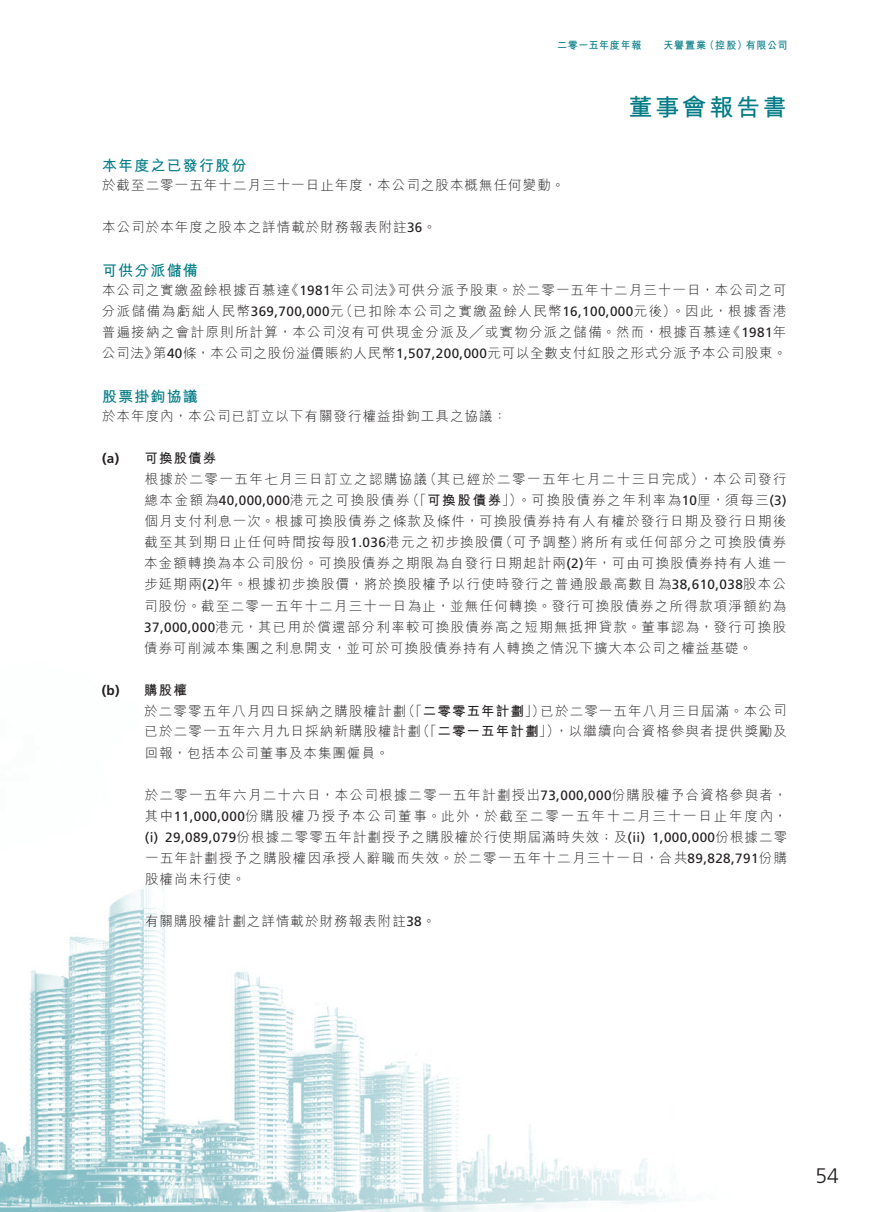
<style>
.page{position:relative;width:893px;height:1212px;background:#fff}
.page>*{position:absolute;margin:0;border:0;box-sizing:border-box;transform-origin:0 0}
.t1{font:700 24px "M Hei HK";letter-spacing:.11em;color:#007b85}
.t2{font:300 21px "Frutiger LT Std";color:#231f20}
.t3{font:700 15px "M Hei HK";letter-spacing:.08em;color:#007b85}
.t4{font:300 13.5px/21px "M Hei HK";letter-spacing:.09em;color:#231f20}
.t5{font:300 13.5px/21px "M Hei HK";letter-spacing:.11em;color:#231f20}
.t6{font:700 13.5px "M Hei HK";letter-spacing:.08em;color:#231f20}
.t7{font:13.5px "Frutiger LT Std";letter-spacing:.03em;color:#231f20}
.t8{font:300 13.5px "M Hei HK";letter-spacing:.12em;color:#231f20}
.t9{font:700 13.5px "Frutiger LT Std";color:#231f20}
.t10{font:700 10.5px "M Hei HK";letter-spacing:.08em;color:#007b85;scale:.95 1}
.s1{font-family:"Frutiger LT Std";font-weight:400}
.s2{font-family:"M Hei HK";font-weight:300}
.s3{font-weight:700}
.s4{font-weight:300}
</style>
<div class="page">
<img style="left:0;top:883px;width:679px;height:329px">
<p class="t10" style="left:557px;top:37px;width:90px">二零一五年度年報</p>
<p class="t10" style="left:705px;top:37px;width:89px">（控股）有限公司</p>
<p class="t10" style="left:663px;top:37px;width:47px">天譽置業</p>
<h1 class="t1" style="left:628px;top:90px;width:160px">董事會報告書</h1>
<p class="t3" style="left:102px;top:154px;width:146px">本年度之已發行股份</p>
<p class="t4" style="left:102px;top:174px;width:464px">於截至二零一五年十二月三十一日止年度，本公司之股本概無任何變動。</p>
<p class="t4" style="left:102px;top:216px;width:336px">本公司於本年度之股本之詳情載於財務報表附註<span class="s1">36</span>。</p>
<p class="t3" style="left:102px;top:259px;width:97px">可供分派儲備</p>
<p class="t4" style="left:397px;top:279px;width:391px">可供分派予股東。於二零一五年十二月三十一日，本公司之可</p>
<p class="t4" style="left:102px;top:279px;width:190px">本公司之實繳盈餘根據百慕達</p>
<p class="t4" style="left:286px;top:279px;width:118px">《<span class="s1">1981</span>年公司法》</p>
<p class="t5" style="left:340px;top:300px;width:448px">（已扣除本公司之實繳盈餘人民幣<span class="s1">16,100,000</span>元後）。因此，根據香港</p>
<p class="t5" style="left:102px;top:300px;width:243px">分派儲備為虧絀人民幣<span class="s1">369,700,000</span>元</p>
<p class="t4" style="left:153px;top:321px;width:635px;text-indent:-51px">普遍接納之會計原則所計算，本公司沒有可供現金分派及╱或實物分派之儲備。然而，根據百慕達<br>第<span class="s1">40</span>條，本公司之股份溢價賬約人民幣<span class="s1">1,507,200,000</span>元可以全數支付紅股之形式分派予本公司股東。</p>
<p class="t7" style="left:727px;top:325px;width:61px"><span class="s2">《</span>1981<span class="s2">年</span></p>
<p class="t4" style="left:102px;top:342px;width:57px">公司法》</p>
<p class="t3" style="left:102px;top:385px;width:97px">股票掛鉤協議</p>
<p class="t4" style="left:102px;top:405px;width:406px">於本年度內，本公司已訂立以下有關發行權益掛鉤工具之協議：</p>
<p class="t6" style="left:145px;top:449px;width:73px">可換股債券</p>
<p class="t9" style="left:102px;top:451px;width:19px">)a(</p>
<p class="t9" style="left:102px;top:682px;width:19px">b( )</p>
<p class="t5" style="left:423px;top:468px;width:282px">（其已經於二零一五年七月二十三日完成）</p>
<p class="t5" style="left:406px;top:468px;width:382px;text-indent:-261px">根據於二零一五年七月三日訂立之認購協議<br>（「<span class="s3">可換股債券</span>」）。可換股債券之年利率為<span class="s1">10</span>厘，須每三 <span class="s1">(3)</span></p>
<p class="t4" style="left:699px;top:468px;width:89px">，本公司發行</p>
<p class="t8" style="left:144px;top:491px;width:267px">總本金額為<span class="s1">40,000,000</span>港元之可換股債券</p>
<p class="t4" style="left:145px;top:510px;width:643px">個月支付利息一次。根據可換股債券之條款及條件，可換股債券持有人有權於發行日期及發行日期後</p>
<p class="t4" style="left:580px;top:531px;width:207px">將所有或任何部分之可換股債券</p>
<p class="t4" style="left:499px;top:531px;width:87px">（可予調整）</p>
<p class="t4" style="left:144px;top:531px;width:644px">截至其到期日止任何時間按每股<span class="s1">1.036</span>港元之初步換股價<br>本金額轉換為本公司股份。可換股債券之期限為自發行日期起計兩 年<span class="s1">)2(</span> ，可由可換股債券持有人進一步延期兩 年<span class="s1">)2(</span> 。根據初步換股價，將於換股權予以行使時發行之普通股最高數目為<span class="s1">38,610,038</span>股本公司股份。截至二零一五年十二月三十一日為止，並無任何轉換。發行可換股債券之所得款項淨額約為<span class="s1">37,000,000</span>港元，其已用於償還部分利率較可換股債券高之短期無抵押貸款。董事認為，發行可換股債券可削減本集團之利息開支，並可於可換股債券持有人轉換之情況下擴大本公司之權益基礎。</p>
<p class="t6" style="left:144px;top:680px;width:44px">購股權</p>
<p class="t6" style="left:402px;top:701px;width:145px"><span class="s4">（「</span>二零零五年計劃<span class="s4">」）</span></p>
<p class="t4" style="left:144px;top:699px;width:264px">於二零零五年八月四日採納之購股權計劃</p>
<p class="t4" style="left:540px;top:699px;width:248px">已於二零一五年八月三日屆滿。本公司</p>
<p class="t4" style="left:555px;top:720px;width:233px">，以繼續向合資格參與者提供獎勵及</p>
<p class="t6" style="left:416px;top:722px;width:145px"><span class="s4">（「</span>二零一五年計劃<span class="s4">」）</span></p>
<p class="t4" style="left:145px;top:720px;width:278px">已於二零一五年六月九日採納新購股權計劃回報，包括本公司董事及本集團僱員。</p>
<p class="t4" style="left:145px;top:783px;width:644px">於二零一五年六月二十六日，本公司根據二零一五年計劃授出<span class="s1">73,000,000</span>份購股權予合資格參與者，其中<span class="s1">11,000,000</span>份購股權乃授予本公司董事。此外，於截至二零一五年十二月三十一日止年度內，</p>
<p class="t7" style="left:652px;top:829px;width:137px">1,000,000<span class="s2">份根據二零</span></p>
<p class="t4" style="left:165px;top:825px;width:481px"><span class="s1">29,089,079</span>份根據二零零五年計劃授予之購股權於行使期屆滿時失效；及<span class="s1">(ii)</span></p>
<p class="t7" style="left:145px;top:829px;width:15px">)i(</p>
<p class="t4" style="left:145px;top:846px;width:644px">一五年計劃授予之購股權因承授人辭職而失效。於二零一五年十二月三十一日，合共<span class="s1">89,828,791</span>份購股權尚未行使。</p>
<p class="t4" style="left:145px;top:909px;width:292px">有關購股權計劃之詳情載於財務報表附註<span class="s1">38</span>。</p>
<h2 class="t2" style="left:815px;top:1164px;width:25px">54</h2>
</div>
